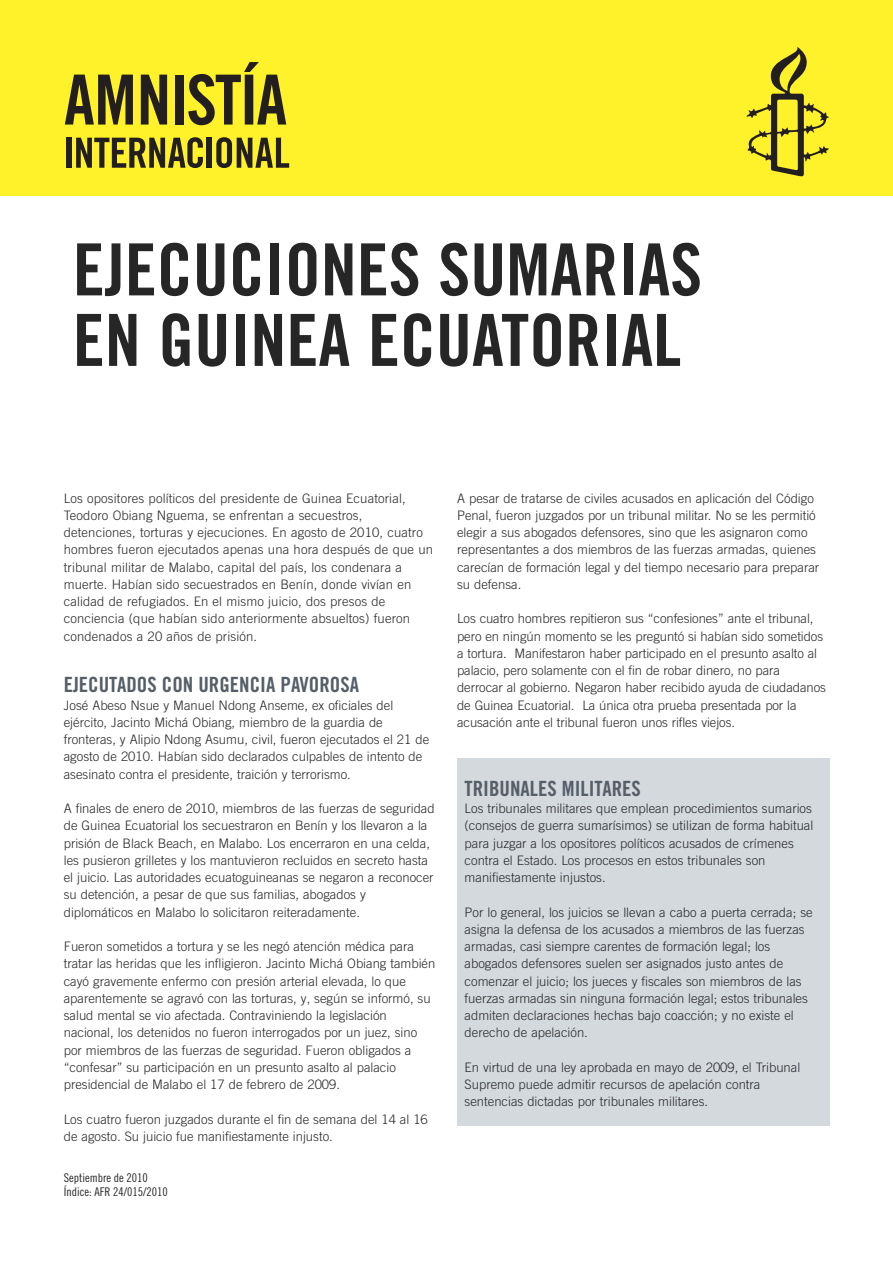
<style>
.page{position:relative;width:893px;height:1263px;background:#fff}
.page>*{position:absolute;margin:0;border:0;box-sizing:border-box;transform-origin:0 0}
.t1{font:72px/70.5px "Amnesty Trade Gothic Bd Cn 20";color:#272627}
.t2{font:21px "Amnesty Trade Gothic Bd Cn 20";color:#565f67}
.t3{font:300 13.05px/17.2px "Amnesty Trade Gothic";color:#272627}
.t4{font:12px/13.5px "Amnesty Trade Gothic Cn 18";color:#272627}
</style>
<div class="page">
<div style="left:0;top:0;width:893px;height:195px;background:#fff12a"></div>
<div style="left:175px;top:75px;width:9px;height:50px;background:#231f20"></div>
<svg style="left:188px;top:62px;width:98px;height:63px"></svg>
<div style="left:66px;top:138px;width:5px;height:30px;background:#231f20"></div>
<svg style="left:76px;top:137px;width:127px;height:31px"></svg>
<div style="left:207px;top:138px;width:5px;height:30px;background:#231f20"></div>
<svg style="left:216px;top:137px;width:73px;height:31px"></svg>
<svg style="left:65px;top:75px;width:68px;height:50px"></svg>
<svg style="left:141px;top:75px;width:26px;height:50px"></svg>
<svg style="left:746px;top:47px;width:83px;height:129px"></svg>
<div style="left:457px;top:758px;width:372px;height:368px;background:#d4d9de"></div>
<h1 class="t1" style="left:73px;top:234px;width:631px">EJECUCIONES SUMARIAS<br>EN GUINEA ECUATORIAL</h1>
<p class="t3" style="left:64px;top:489px;width:371px">Los opositores políticos del presidente de Guinea Ecuatorial, Teodoro Obiang Nguema, se enfrentan a secuestros, detenciones, torturas y ejecuciones. En agosto de 2010, cuatro hombres fueron ejecutados apenas una hora después de que un tribunal militar de Malabo, capital del país, los condenara a muerte. Habían sido secuestrados en Benín, donde vivían en calidad de refugiados. En el mismo juicio, dos presos de conciencia (que habían sido anteriormente absueltos) fueron condenados a 20 años de prisión.</p>
<h2 class="t2" style="left:64px;top:672px;width:297px">EJECUTADOS CON URGENCIA PAVOROSA</h2>
<p class="t3" style="left:64px;top:696px;width:367px">José Abeso Nsue y Manuel Ndong Anseme, ex oficiales del ejército, Jacinto Michá Obiang, miembro de la guardia de fronteras, y Alipio Ndong Asumu, civil, fueron ejecutados el 21 de agosto de 2010. Habían sido declarados culpables de intento de asesinato contra el presidente, traición y terrorismo.</p>
<p class="t3" style="left:64px;top:800px;width:372px">A finales de enero de 2010, miembros de las fuerzas de seguridad de Guinea Ecuatorial los secuestraron en Benín y los llevaron a la prisión de Black Beach, en Malabo. Los encerraron en una celda, les pusieron grilletes y los mantuvieron recluidos en secreto hasta el juicio. Las autoridades ecuatoguineanas se negaron a reconocer su detención, a pesar de que sus familias, abogados y diplomáticos en Malabo lo solicitaron reiteradamente.</p>
<p class="t3" style="left:64px;top:938px;width:373px">Fueron sometidos a tortura y se les negó atención médica para tratar las heridas que les infligieron. Jacinto Michá Obiang también cayó gravemente enfermo con presión arterial elevada, lo que aparentemente se agravó con las torturas, y, según se informó, su salud mental se vio afectada. Contraviniendo la legislación nacional, los detenidos no fueron interrogados por un juez, sino por miembros de las fuerzas de seguridad. Fueron obligados a “confesar” su participación en un presunto asalto al palacio presidencial de Malabo el 17 de febrero de 2009.</p>
<p class="t3" style="left:64px;top:1110px;width:366px">Los cuatro fueron juzgados durante el fin de semana del 14 al 16 de agosto. Su juicio fue manifiestamente injusto.</p>
<p class="t4" style="left:64px;top:1171px;width:105px">Septiembre de 2010<br>Índice: AFR 24/015/2010</p>
<p class="t3" style="left:457px;top:489px;width:364px">A pesar de tratarse de civiles acusados en aplicación del Código Penal, fueron juzgados por un tribunal militar. No se les permitió elegir a sus abogados defensores, sino que les asignaron como representantes a dos miembros de las fuerzas armadas, quienes carecían de formación legal y del tiempo necesario para preparar su defensa.</p>
<p class="t3" style="left:457px;top:610px;width:370px">Los cuatro hombres repitieron sus “confesiones” ante el tribunal, pero en ningún momento se les preguntó si habían sido sometidos a tortura. Manifestaron haber participado en el presunto asalto al palacio, pero solamente con el fin de robar dinero, no para derrocar al gobierno. Negaron haber recibido ayuda de ciudadanos de Guinea Ecuatorial. La única otra prueba presentada por la acusación ante el tribunal fueron unos rifles viejos.</p>
<h2 class="t2" style="left:465px;top:776px;width:178px">TRIBUNALES MILITARES</h2>
<p class="t3" style="left:465px;top:800px;width:350px">Los tribunales militares que emplean procedimientos sumarios (consejos de guerra sumarísimos) se utilizan de forma habitual para juzgar a los opositores políticos acusados de crímenes contra el Estado. Los procesos en estos tribunales son manifiestamente injustos.</p>
<p class="t3" style="left:465px;top:903px;width:350px">Por lo general, los juicios se llevan a cabo a puerta cerrada; se asigna la defensa de los acusados a miembros de las fuerzas armadas, casi siempre carentes de formación legal; los abogados defensores suelen ser asignados justo antes de comenzar el juicio; los jueces y fiscales son miembros de las fuerzas armadas sin ninguna formación legal; estos tribunales admiten declaraciones hechas bajo coacción; y no existe el derecho de apelación.</p>
<p class="t3" style="left:465px;top:1058px;width:337px">En virtud de una ley aprobada en mayo de 2009, el Tribunal<br>Supremo puede admitir recursos de apelación contra sentencias dictadas por tribunales militares.</p>
</div>
